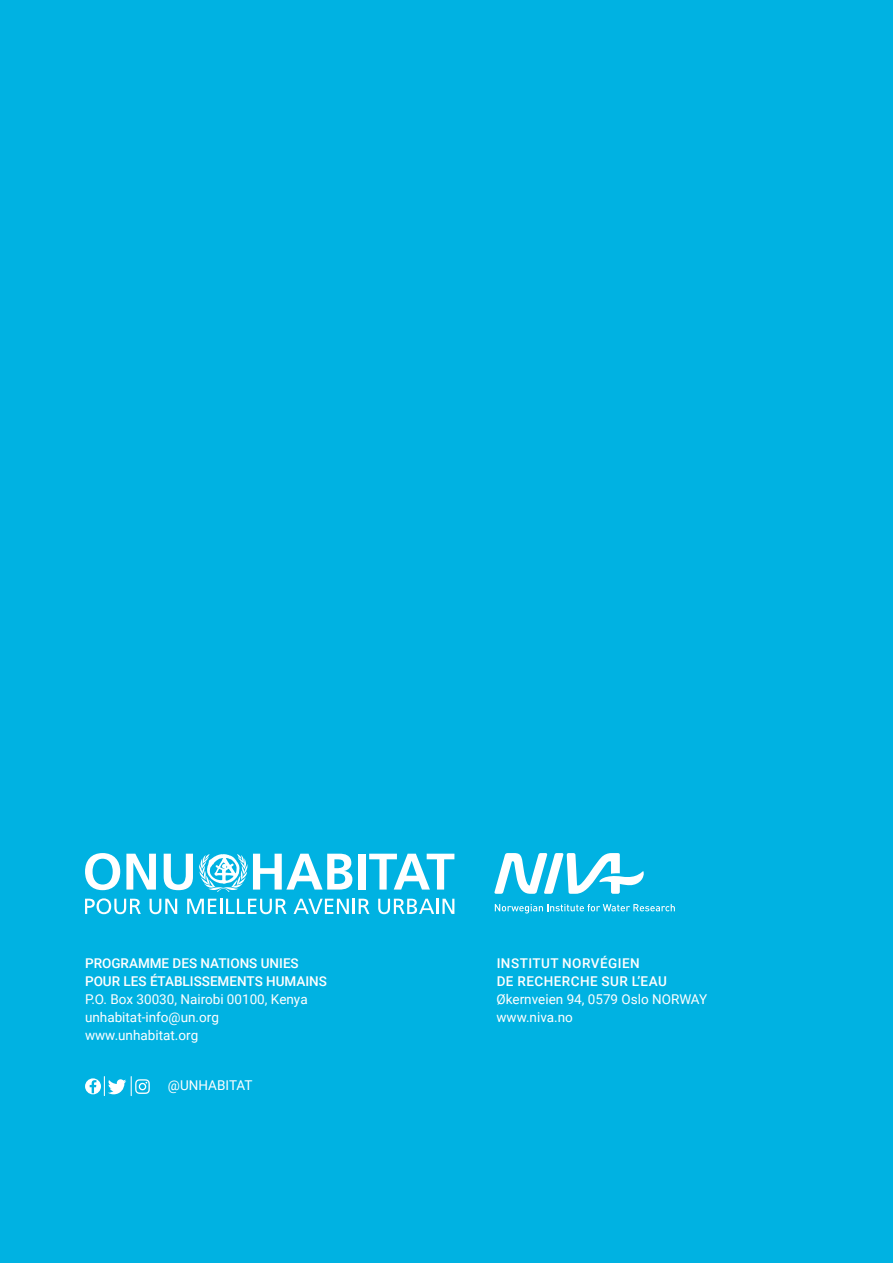
<style>
.page{position:relative;width:893px;height:1263px;background:#00b2e2}
.page>*{position:absolute;margin:0;border:0;box-sizing:border-box;transform-origin:0 0}
.text_white{font:13.5px "Roboto";color:#fff}
.text_white-2{font:500 13.5px/18px "Roboto";color:#fff}
.text_white-3{font:500 13.5px/18px "Roboto";letter-spacing:.035em;color:#fff}
</style>
<div class="page">
<svg style="left:85px;top:1076px;width:65px;height:20px"></svg>
<svg style="left:494px;top:853px;width:150px;height:41px"></svg>
<svg style="left:495px;top:904px;width:180px;height:9px"></svg>
<svg style="left:85px;top:898px;width:56px;height:16px"></svg>
<svg style="left:150px;top:899px;width:27px;height:15px"></svg>
<svg style="left:187px;top:899px;width:100px;height:15px"></svg>
<svg style="left:294px;top:899px;width:75px;height:15px"></svg>
<svg style="left:378px;top:899px;width:56px;height:15px"></svg>
<hr style="left:436px;top:899px;width:3px;height:15px;background:#fff">
<svg style="left:442px;top:899px;width:12px;height:15px"></svg>
<svg style="left:85px;top:853px;width:35px;height:37px"></svg>
<svg style="left:126px;top:854px;width:30px;height:35px"></svg>
<svg style="left:164px;top:854px;width:29px;height:36px"></svg>
<div style="left:358px;top:854px;width:7px;height:35px;background:#fff"></div>
<svg style="left:369px;top:854px;width:85px;height:35px"></svg>
<svg style="left:199px;top:854px;width:153px;height:38px"></svg>
<p class="text_white-2" style="left:85px;top:954px;width:243px">PROGRAMME DES NATIONS UNIES<br>POUR LES ÉTABLISSEMENTS HUMAINS</p>
<p class="text_white" style="left:85px;top:990px;width:224px">P.O. Box 30030, Nairobi 00100, Kenya</p>
<p class="text_white" style="left:85px;top:1008px;width:135px">unhabitat-info@un.org</p>
<p class="text_white" style="left:85px;top:1026px;width:115px">www.unhabitat.org</p>
<p class="text_white" style="left:168px;top:1076px;width:86px">@UNHABITAT</p>
<p class="text_white-3" style="left:497px;top:954px;width:172px">INSTITUT NORVÉGIEN<br>DE RECHERCHE SUR L’EAU</p>
<p class="text_white" style="left:496px;top:990px;width:212px">Økernveien 94, 0579 Oslo NORWAY</p>
<p class="text_white" style="left:496px;top:1008px;width:78px">www.niva.no</p>
</div>
